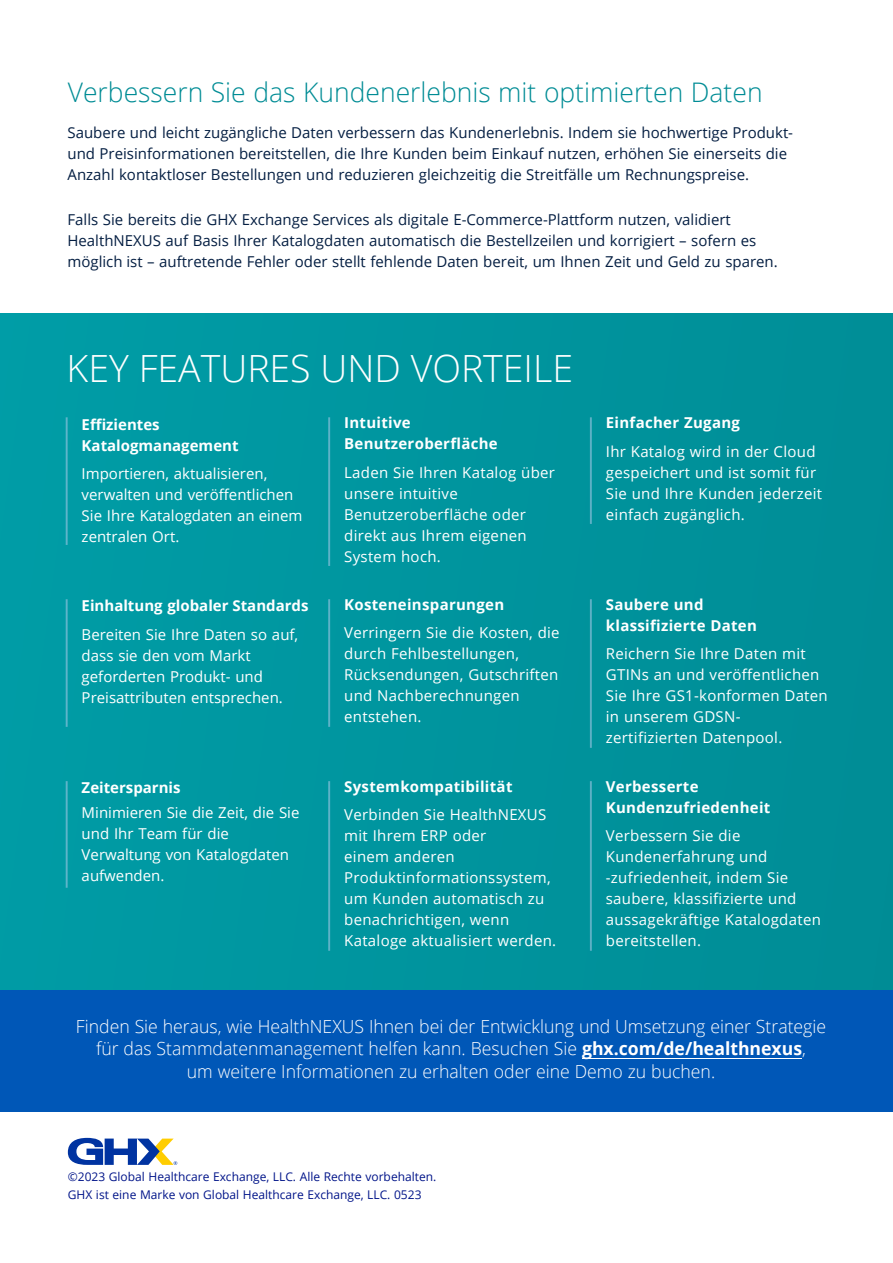
<style>
.page{position:relative;width:893px;height:1263px;background:#fff}
.page>*{position:absolute;margin:0;border:0;box-sizing:border-box;transform-origin:0 0}
.t1{font:300 37.5px "Open Sans";color:#fff}
.t2{font:300 27px "Open Sans";color:#008c95}
.t3{font:300 18px/22.5px "Open Sans";color:#fff;text-align:center}
.t4{font:15px/21px "Open Sans";letter-spacing:.02em;color:#fff}
.t5{font:15px/21px "Open Sans";color:#041e42}
.t6{font:15px/21px "Open Sans";color:#fff}
.t7{font:700 15px/21px "Open Sans";letter-spacing:.02em;color:#fff}
.t8{font:700 15px/21px "Open Sans";color:#fff}
.t9{font:12px/18px "Open Sans";color:#001489}
.s1{font-weight:700}
.s2{font-style:inherit}
</style>
<div class="page">
<div style="left:0;top:313px;width:893px;height:677px;background:#00959e"></div>
<svg style="left:68px;top:1138px;width:109px;height:27px"></svg>
<div style="left:0;top:990px;width:893px;height:121px;background:#0057b7"></div>
<hr style="left:66px;top:417px;width:2px;height:128px;background:#abcae9;opacity:.55">
<hr style="left:328px;top:417px;width:2px;height:149px;background:#abcae9;opacity:.55">
<hr style="left:590px;top:417px;width:2px;height:107px;background:#abcae9;opacity:.55">
<hr style="left:66px;top:599px;width:2px;height:128px;background:#abcae9;opacity:.55">
<hr style="left:328px;top:599px;width:2px;height:128px;background:#abcae9;opacity:.55">
<hr style="left:590px;top:599px;width:2px;height:149px;background:#abcae9;opacity:.55">
<hr style="left:66px;top:781px;width:2px;height:107px;background:#abcae9;opacity:.55">
<hr style="left:328px;top:781px;width:2px;height:170px;background:#abcae9;opacity:.55">
<hr style="left:590px;top:781px;width:2px;height:170px;background:#abcae9;opacity:.55">
<hr style="left:582px;top:1058px;width:220px;height:1px;background:#fff">
<h2 class="t2" style="left:68px;top:82px;width:696px">Verbessern Sie das Kundenerlebnis mit optimierten Daten</h2>
<p class="t5" style="left:67px;top:123px;width:727px">Saubere und leicht zugängliche Daten verbessern das Kundenerlebnis. Indem sie hochwertige Produkt&shy;und Preisinformationen bereitstellen, die Ihre Kunden beim Einkauf nutzen, erhöhen Sie einerseits die<br>Anzahl kontaktloser Bestellungen und reduzieren gleichzeitig die Streitfälle um Rechnungspreise.</p>
<p class="t5" style="left:67px;top:210px;width:712px">Falls Sie bereits die GHX Exchange Services als digitale E-Commerce-Plattform nutzen, validiert<br>HealthNEXUS auf Basis Ihrer Katalogdaten automatisch die Bestellzeilen und korrigiert – sofern es möglich ist – auftretende Fehler oder stellt fehlende Daten bereit, um Ihnen Zeit und Geld zu sparen.</p>
<h1 class="t1" style="left:67px;top:353px;width:508px">KEY FEATURES UND VORTEILE</h1>
<p class="t8" style="left:82px;top:415px;width:158px">Effizientes<br>Katalogmanagement</p>
<p class="t6" style="left:82px;top:465px;width:222px">Importieren, aktualisieren, verwalten und veröffentlichen<br>Sie Ihre Katalogdaten an einem zentralen Ort.</p>
<p class="t8" style="left:82px;top:597px;width:228px">Einhaltung globaler Standards</p>
<p class="t6" style="left:82px;top:625px;width:218px">Bereiten Sie Ihre Daten so auf, dass sie den vom Markt geforderten Produkt- und<br>Preisattributen entsprechen.</p>
<p class="t8" style="left:82px;top:778px;width:101px">Zeitersparnis</p>
<p class="t6" style="left:82px;top:804px;width:219px">Minimieren Sie die Zeit, die Sie und Ihr Team für die<br>Verwaltung von Katalogdaten aufwenden.</p>
<p class="t7" style="left:344px;top:414px;width:155px">Intuitive<br>Benutzeroberfläche</p>
<p class="t4" style="left:344px;top:463px;width:212px">Laden Sie Ihren Katalog über unsere intuitive<br>Benutzeroberfläche oder direkt aus Ihrem eigenen<br>System hoch.</p>
<p class="t7" style="left:344px;top:595px;width:162px">Kosteneinsparungen</p>
<p class="t4" style="left:344px;top:624px;width:217px">Verringern Sie die Kosten, die durch Fehlbestellungen,<br>Rücksendungen, Gutschriften und Nachberechnungen entstehen.</p>
<p class="t7" style="left:344px;top:777px;width:170px">Systemkompatibilität</p>
<p class="t4" style="left:344px;top:806px;width:214px">Verbinden Sie HealthNEXUS mit Ihrem ERP oder<br>einem anderen<br>Produktinformationssystem, um Kunden automatisch zu benachrichtigen, wenn<br>Kataloge aktualisiert werden.</p>
<p class="t7" style="left:606px;top:414px;width:136px">Einfacher Zugang</p>
<p class="t4" style="left:606px;top:442px;width:218px">Ihr Katalog wird in der Cloud gespeichert und ist somit für<br>Sie und Ihre Kunden jederzeit einfach zugänglich.</p>
<p class="t7" style="left:606px;top:595px;width:153px">Saubere und klassifizierte Daten</p>
<p class="t4" style="left:606px;top:645px;width:223px">Reichern Sie Ihre Daten mit<br>GTINs an und veröffentlichen<br>Sie Ihre GS1-konformen Daten in unserem GDSN&shy;zertifizierten Datenpool.</p>
<p class="t7" style="left:606px;top:777px;width:166px">Verbesserte<br>Kundenzufriedenheit</p>
<p class="t4" style="left:606px;top:827px;width:217px">Verbessern Sie die<br>Kundenerfahrung und -zufriedenheit, indem Sie saubere, klassifizierte und aussagekräftige Katalogdaten bereitstellen.</p>
<p class="t3" style="left:76px;top:1016px;width:752px">Finden Sie heraus, wie HealthNEXUS Ihnen bei der Entwicklung und Umsetzung einer Strategie für das Stammdatenmanagement helfen kann. Besuchen Sie <span class="s1">ghx.com/de/healthnexus</span>,<br>um weitere Informationen zu erhalten oder eine Demo zu buchen.</p>
<p class="t9" style="left:68px;top:1169px;width:370px">©202<span class="s2">3</span> Global Healthcare Exchange, LLC. Alle Rechte vorbehalten.<br>GHX ist eine Marke von Global Healthcare Exchange, LLC. 0<span class="s2">5</span>2<span class="s2">3</span></p>
</div>
